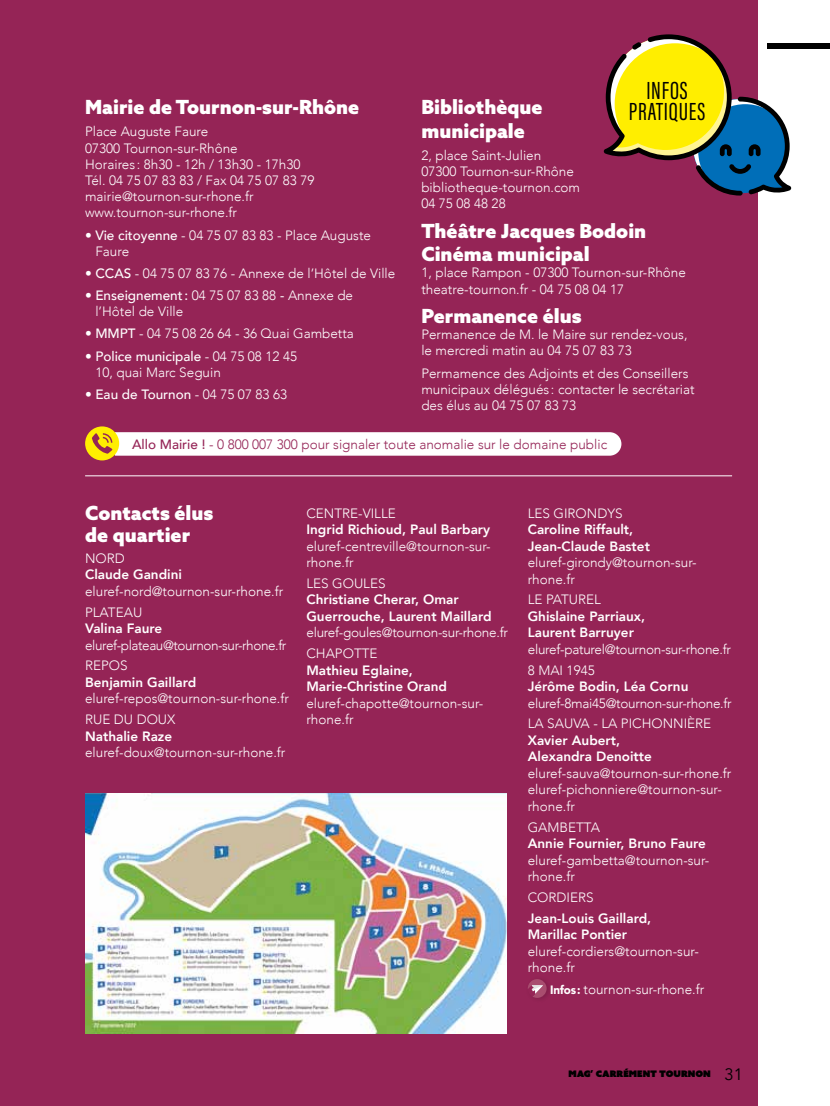
<style>
.page{position:relative;width:830px;height:1106px;background:#fff}
.page>*{position:absolute;margin:0;border:0;box-sizing:border-box;transform-origin:0 0}
.t1{font:25.5px/21px "Acumin Pro Extra Cond";letter-spacing:.03em;color:#000;text-align:center}
.t2{font:900 19.5px/23.4px "Azo Sans";color:#fff}
.t3{font:300 13.5px/16.2px "Avenir";color:#fff}
.t4{font:800 13.5px/16.5px "Avenir";color:#fff}
.t5{font:300 13.5px/20.7px "Avenir";letter-spacing:-.02em;color:#fff}
.t6{font:300 13.5px "Avenir";color:#952456}
.t7{font:300 13.5px/20.7px "Avenir";letter-spacing:-.03em;color:#fff}
.t8{font:9px "Azo Sans Uber";color:#000}
.s1{font-weight:500}
.s2{font-family:"Avenir LT Std";font-weight:900;font-size:12px}
.s3{font-family:"Avenir";font-size:16.5px}
</style>
<div class="page">
<div style="left:0;top:0;width:757px;height:1106px;background:#952456"></div>
<div style="left:766px;top:43px;width:63px;height:6px;background:#000"></div>
<div style="left:524px;top:975px;width:29px;height:28px;background:#932355"></div>
<svg style="left:528px;top:979px;width:18px;height:18px"></svg>
<img style="left:85px;top:793px;width:421px;height:240px">
<svg style="left:603px;top:34px;width:187px;height:161px;background:#9a8a57"></svg>
<hr style="left:85px;top:475px;width:646px;height:1px;background:#fff">
<svg style="left:85px;top:426px;width:536px;height:34px"></svg>
<h2 class="t2" style="left:85px;top:95px;width:275px">Mairie de Tournon-sur-Rhône</h2>
<p class="t3" style="left:85px;top:124px;width:231px">Place Auguste Faure<br>07300 Tournon-sur-Rhône<br>Horaires : 8h30 - 12h / 13h30 - 17h30<br>Tél. 04 75 07 83 83 / Fax 04 75 07 83 79 mairie@tournon-sur-rhone.fr www.tournon-sur-rhone.fr</p>
<p class="t3" style="left:95px;top:227px;width:277px;text-indent:-10px">• <span class="s1">Vie citoyenne</span> - 04 75 07 83 83 - Place Auguste<br>Faure</p>
<p class="t3" style="left:85px;top:265px;width:311px">• <span class="s1">CCAS</span> - 04 75 07 83 76 - Annexe de l’Hôtel de Ville</p>
<p class="t3" style="left:95px;top:287px;width:259px;text-indent:-10px">• <span class="s1">Enseignement:</span> 04 75 07 83 88 <span class="s1">-</span> Annexe de l’Hôtel de Ville</p>
<p class="t3" style="left:85px;top:326px;width:270px">• <span class="s1">MMPT</span> - 04 75 08 26 64 - 36 Quai Gambetta</p>
<p class="t3" style="left:95px;top:348px;width:203px;text-indent:-10px">• <span class="s1">Police municipale</span> - 04 75 08 12 45<br>10, quai Marc Seguin</p>
<p class="t3" style="left:85px;top:386px;width:203px">• <span class="s1">Eau de Tournon</span> - 04 75 07 83 63</p>
<h1 class="t1" style="left:628px;top:80px;width:78px">INFOS<br>PRATIQUES</h1>
<h2 class="t2" style="left:421px;top:95px;width:123px">Bibliothèque municipale</h2>
<p class="t3" style="left:421px;top:147px;width:160px">2, place Saint-Julien<br>07300 Tournon-sur-Rhône bibliotheque-tournon.com<br>04 75 08 48 28</p>
<h2 class="t2" style="left:421px;top:219px;width:226px">Théâtre Jacques Bodoin<br>Cinéma municipal</h2>
<p class="t3" style="left:421px;top:265px;width:266px">1, place Rampon - 07300 Tournon-sur-Rhône theatre-tournon.fr - 04 75 08 04 17</p>
<h2 class="t2" style="left:421px;top:304px;width:162px">Permanence élus</h2>
<p class="t3" style="left:421px;top:326px;width:267px">Permanence de M. le Maire sur rendez-vous, le mercredi matin au 04 75 07 83 73</p>
<p class="t3" style="left:421px;top:365px;width:274px">Permamence des Adjoints et des Conseillers municipaux délégués : contacter le secrétariat des élus au 04 75 07 83 73</p>
<p class="t6" style="left:132px;top:436px;width:476px"><span class="s1">Allo Mairie !</span> - 0 800 007 300 pour signaler toute anomalie sur le domaine public</p>
<h2 class="t2" style="left:85px;top:501px;width:130px;line-height:22.5px">Contacts élus de quartier</h2>
<p class="t3" style="left:85px;top:550px;width:41px">NORD</p>
<p class="t4" style="left:85px;top:566px;width:98px">Claude Gandini</p>
<p class="t3" style="left:85px;top:581px;width:199px;line-height:20.7px">eluref-nord@tournon-sur-rhone.fr<br>PLATEAU</p>
<p class="t4" style="left:85px;top:620px;width:79px">Valina Faure</p>
<p class="t7" style="left:85px;top:634px;width:203px">eluref-plateau@tournon-sur-rhone.fr<br>REPOS</p>
<p class="t4" style="left:85px;top:674px;width:113px">Benjamin Gaillard</p>
<p class="t3" style="left:85px;top:688px;width:205px;line-height:20.7px">eluref-repos@tournon-sur-rhone.fr<br>RUE DU DOUX</p>
<p class="t4" style="left:85px;top:727px;width:89px">Nathalie Raze</p>
<p class="t3" style="left:85px;top:744px;width:202px">eluref-doux@tournon-sur-rhone.fr</p>
<p class="t3" style="left:306px;top:505px;width:91px">CENTRE-VILLE</p>
<p class="t4" style="left:306px;top:521px;width:185px">Ingrid Richioud, Paul Barbary</p>
<p class="t3" style="left:306px;top:538px;width:186px">eluref-centreville@tournon-sur&shy;rhone.fr</p>
<p class="t3" style="left:306px;top:575px;width:81px">LES GOULES</p>
<p class="t4" style="left:306px;top:591px;width:187px">Christiane Cherar, Omar<br>Guerrouche, Laurent Maillard</p>
<p class="t5" style="left:306px;top:622px;width:203px">eluref-goules@tournon-sur-rhone.fr<br>CHAPOTTE</p>
<p class="t4" style="left:306px;top:662px;width:142px">Mathieu Eglaine,<br>Marie-Christine Orand</p>
<p class="t3" style="left:306px;top:695px;width:178px">eluref-chapotte@tournon-sur&shy;rhone.fr</p>
<p class="t3" style="left:527px;top:505px;width:96px">LES GIRONDYS</p>
<p class="t4" style="left:527px;top:521px;width:123px">Caroline Riffault,<br>Jean-Claude Bastet</p>
<p class="t3" style="left:527px;top:554px;width:170px">eluref-girondy@tournon-sur&shy;rhone.fr</p>
<p class="t3" style="left:527px;top:591px;width:75px">LE PATUREL</p>
<p class="t4" style="left:527px;top:608px;width:119px">Ghislaine Parriaux,<br>Laurent Barruyer</p>
<p class="t5" style="left:527px;top:639px;width:204px">eluref-paturel@tournon-sur-rhone.fr<br>8 MAI 1945</p>
<p class="t4" style="left:527px;top:678px;width:162px">Jérôme Bodin, Léa Cornu</p>
<p class="t5" style="left:527px;top:692px;width:205px">eluref-8mai45@tournon-sur-rhone.fr<br>LA SAUVA - LA PICHONNIÈRE</p>
<p class="t4" style="left:527px;top:732px;width:126px">Xavier Aubert,<br>Alexandra Denoitte</p>
<p class="t3" style="left:527px;top:765px;width:205px">eluref-sauva@tournon-sur-rhone.fr eluref-pichonniere@tournon-sur&shy;rhone.fr</p>
<p class="t3" style="left:527px;top:819px;width:74px">GAMBETTA</p>
<p class="t4" style="left:527px;top:835px;width:179px">Annie Fournier, Bruno Faure</p>
<p class="t3" style="left:527px;top:851px;width:183px">eluref-gambetta@tournon-sur&shy;rhone.fr</p>
<p class="t3" style="left:527px;top:889px;width:67px">CORDIERS</p>
<p class="t4" style="left:527px;top:909px;width:125px">Jean-Louis Gaillard,<br>Marillac Pontier</p>
<p class="t3" style="left:527px;top:942px;width:172px">eluref-cordiers@tournon-sur&shy;rhone.fr</p>
<p class="t3" style="left:550px;top:981px;width:155px"><span class="s2">Infos:</span> tournon-sur-rhone.fr</p>
<p class="t8" style="left:568px;top:1067px;width:176px">MAG’ CARRÉMENT TOURNON <span class="s3">31</span></p>
</div>
